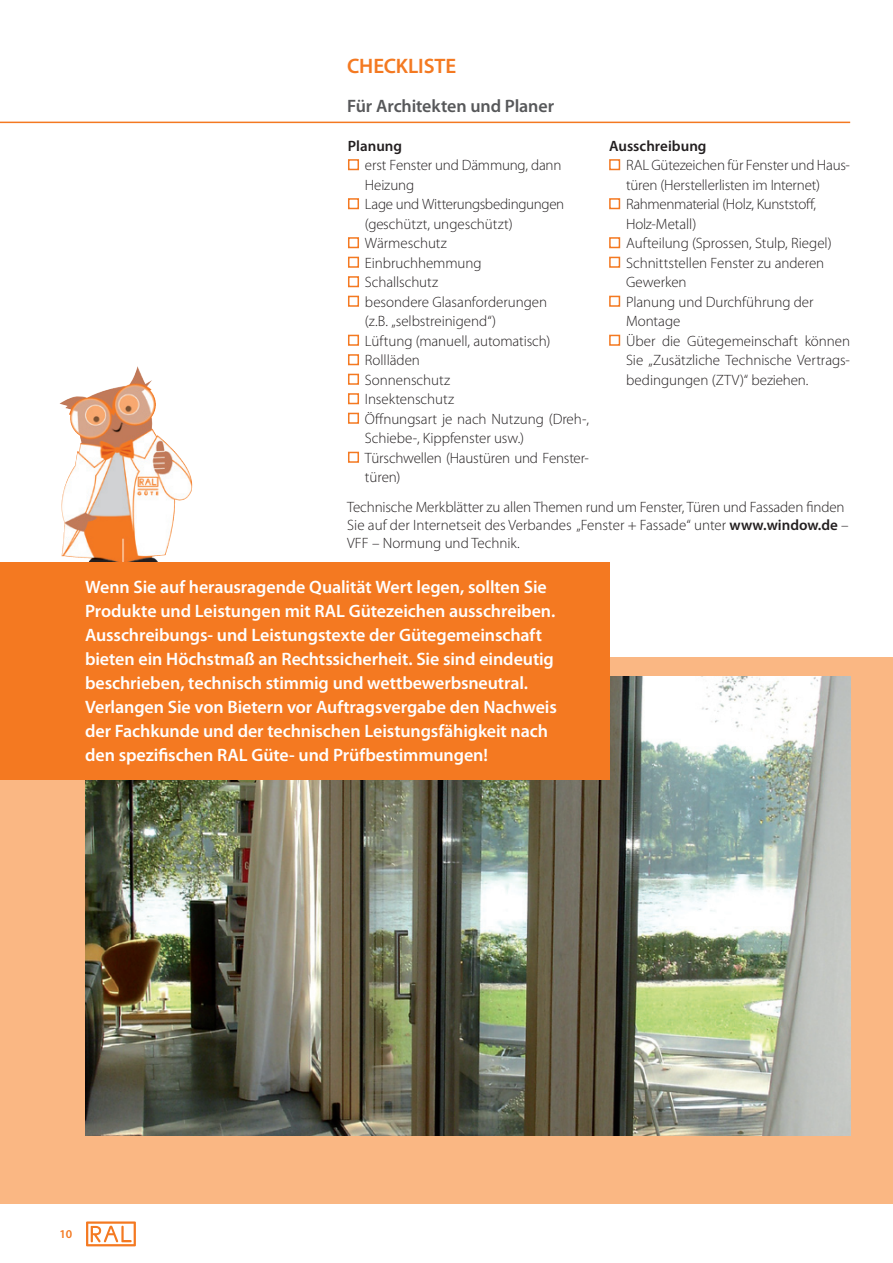
<style>
.page{position:relative;width:893px;height:1263px;background:#fff}
.page>*{position:absolute;margin:0;border:0;box-sizing:border-box;transform-origin:0 0}
.t1{font:600 21px "Myriad Pro";color:#f47921}
.t2{font:600 18px/24px "Myriad Pro";letter-spacing:-.005em;color:#fff}
.t3{font:600 18px "Myriad Pro";letter-spacing:-.005em;color:#57585a}
.t4{font:300 15px/19.5px "Myriad Pro";letter-spacing:-.005em;color:#231f20}
.t5{font:600 15px "Myriad Pro";color:#231f20}
.t6{font:600 12px "Myriad Pro";color:#f47921}
.s1{font-weight:600}
</style>
<div class="page">
<hr style="left:0;top:122px;width:850px;height:1px;background:#f47921">
<svg style="left:86px;top:1221px;width:50px;height:25px"></svg>
<div style="left:0;top:658px;width:893px;height:546px;background:#fab783"></div>
<div style="left:348px;top:159px;width:11px;height:11px;border:2px solid #f47921"></div>
<div style="left:348px;top:198px;width:11px;height:11px;border:2px solid #f47921"></div>
<div style="left:348px;top:237px;width:11px;height:11px;border:2px solid #f47921"></div>
<div style="left:348px;top:257px;width:11px;height:11px;border:2px solid #f47921"></div>
<div style="left:348px;top:276px;width:11px;height:11px;border:2px solid #f47921"></div>
<div style="left:348px;top:296px;width:11px;height:11px;border:2px solid #f47921"></div>
<div style="left:348px;top:335px;width:11px;height:11px;border:2px solid #f47921"></div>
<div style="left:348px;top:354px;width:11px;height:11px;border:2px solid #f47921"></div>
<div style="left:348px;top:374px;width:11px;height:11px;border:2px solid #f47921"></div>
<div style="left:348px;top:393px;width:11px;height:11px;border:2px solid #f47921"></div>
<div style="left:348px;top:413px;width:11px;height:11px;border:2px solid #f47921"></div>
<div style="left:348px;top:452px;width:11px;height:11px;border:2px solid #f47921"></div>
<div style="left:609px;top:159px;width:11px;height:11px;border:2px solid #f47921"></div>
<div style="left:609px;top:198px;width:11px;height:11px;border:2px solid #f47921"></div>
<div style="left:609px;top:237px;width:11px;height:11px;border:2px solid #f47921"></div>
<div style="left:609px;top:257px;width:11px;height:11px;border:2px solid #f47921"></div>
<div style="left:609px;top:296px;width:11px;height:11px;border:2px solid #f47921"></div>
<div style="left:609px;top:335px;width:11px;height:11px;border:2px solid #f47921"></div>
<img style="left:60px;top:372px;width:76px;height:80px">
<img style="left:85px;top:676px;width:765px;height:459px">
<div style="left:0;top:563px;width:610px;height:217px;background:#f47921"></div>
<h1 class="t1" style="left:347px;top:52px;width:24px">Checkliste</h1>
<p class="t3" style="left:347px;top:94px;width:208px">Für Architekten und Planer</p>
<p class="t5" style="left:348px;top:136px;width:56px">Planung</p>
<p class="t4" style="left:365px;top:155px;width:225px">erst Fenster und Dämmung, dann<br>Heizung<br>Lage und Witterungsbedingungen (geschützt, ungeschützt)<br>Wärmeschutz<br>Einbruchhemmung<br>Schallschutz<br>besondere Glasanforderungen<br>(z.B. „selbstreinigend“)<br>Lüftung (manuell, automatisch)<br>Rollläden<br>Sonnenschutz<br>Insektenschutz<br>Öffnungsart je nach Nutzung (Dreh-,<br>Schiebe-, Kippfenster usw.)<br>Türschwellen (Haustüren und Fenster&shy;türen)</p>
<p class="t5" style="left:609px;top:136px;width:99px">Ausschreibung</p>
<p class="t4" style="left:626px;top:155px;width:225px">RAL Gütezeichen für Fenster und Haus&shy;türen (Herstellerlisten im Internet)<br>Rahmenmaterial (Holz, Kunststoff,<br>Holz-Metall)<br>Aufteilung (Sprossen, Stulp, Riegel)<br>Schnittstellen Fenster zu anderen<br>Gewerken<br>Planung und Durchführung der<br>Montage<br>Über die Gütegemeinschaft können<br>Sie „Zusätzliche Technische Vertrags&shy;bedingungen (ZTV)“ beziehen.</p>
<p class="t4" style="left:347px;top:498px;width:503px;line-height:18px">Technische Merkblätter zu allen Themen rund um Fenster, Türen und Fassaden finden<br>Sie auf der Internetseit des Verbandes „Fenster + Fassade“ unter <span class="s1">www.window.de</span> –<br>VFF – Normung und Technik.</p>
<p class="t2" style="left:85px;top:574px;width:473px">Wenn Sie auf herausragende Qualität Wert legen, sollten Sie Produkte und Leistungen mit RAL Gütezeichen ausschreiben.<br>Ausschreibungs- und Leistungstexte der Gütegemeinschaft bieten ein Höchstmaß an Rechtssicherheit. Sie sind eindeutig beschrieben, technisch stimmig und wettbewerbsneutral.<br>Verlangen Sie von Bietern vor Auftragsvergabe den Nachweis der Fachkunde und der technischen Leistungsfähigkeit nach den spezifischen RAL Güte- und Prüfbestimmungen!</p>
<p class="t6" style="left:59px;top:1227px;width:14px">10</p>
</div>
